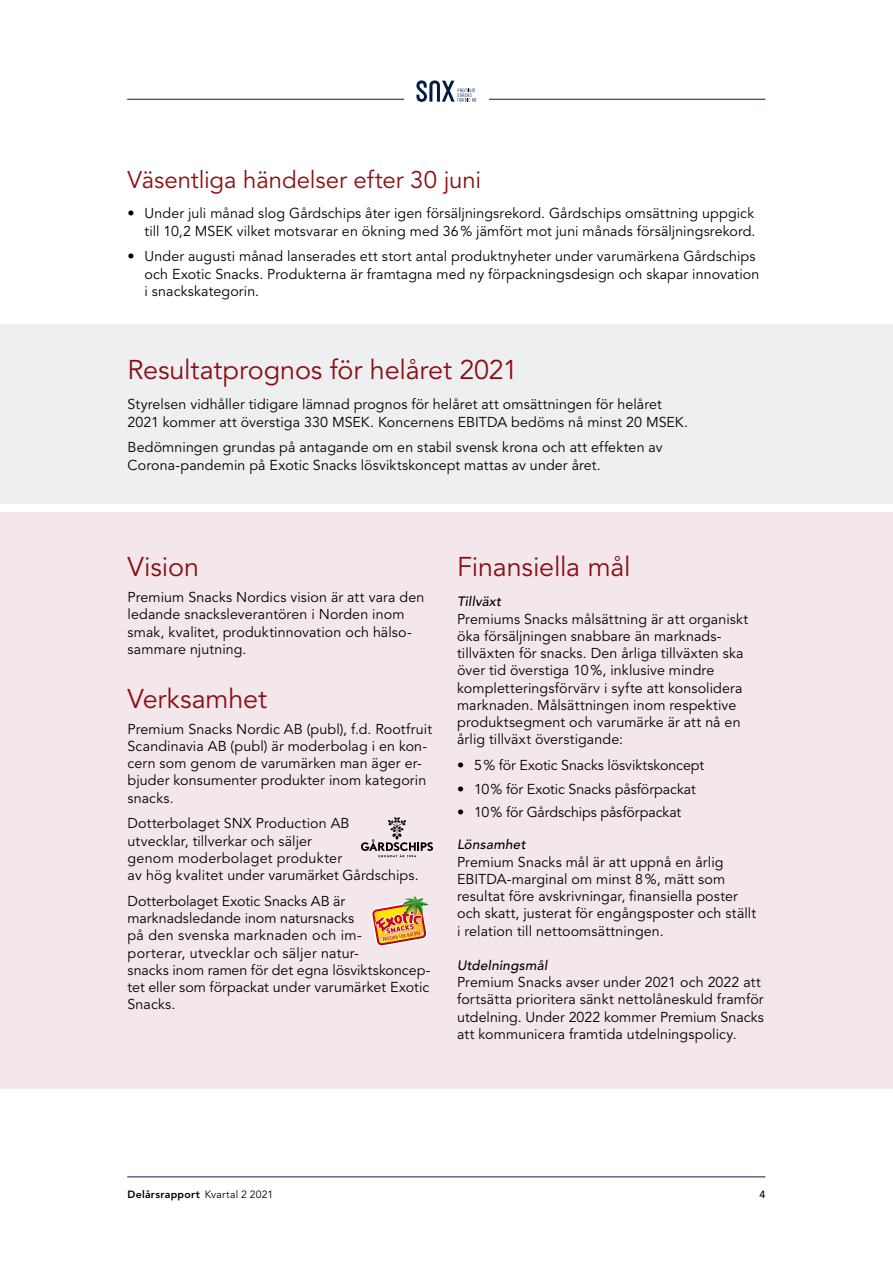
<style>
.page{position:relative;width:893px;height:1263px;background:#fff}
.page>*{position:absolute;margin:0;border:0;box-sizing:border-box;transform-origin:0 0}
.t1{font:27px "Avenir LT Std";letter-spacing:-.01em;color:#8b0e13}
.H2_spänn_över{font:24px "Avenir LT Std";letter-spacing:-.005em;color:#8b0e13}
.Bröd{font:14.25px/17.2px "Avenir LT Std";letter-spacing:.01em;color:#000}
.H4_kursiv{font:italic 500 13.5px "Avenir LT Std";letter-spacing:.015em;color:#000}
.t2{font:800 10.5px "Avenir LT Std";letter-spacing:.025em;color:#000}
.t3{font:500 10.5px "Avenir LT Std";color:#000}
.s1{font-weight:400}
</style>
<div class="page">
<div style="left:0;top:512px;width:893px;height:577px;background:#f3e7ec"></div>
<div style="left:0;top:324px;width:893px;height:180px;background:#eeeff1"></div>
<svg style="left:361px;top:817px;width:72px;height:40px"></svg>
<img style="left:371px;top:895px;width:58px;height:51px">
<hr style="left:128px;top:1176px;width:637px;height:1px;background:#001d43">
<hr style="left:128px;top:99px;width:637px;height:1px;background:#001d43">
<div style="left:404px;top:74px;width:84px;height:34px;background:#fff"></div>
<svg style="left:416px;top:80px;width:60px;height:22px"></svg>
<p class="H2_spänn_över" style="left:128px;top:166px;width:355px">Väsentliga händelser efter 30 juni</p>
<p class="Bröd" style="left:128px;top:205px;width:629px;text-align:right">• Under juli månad slog Gårdschips åter igen försäljningsrekord. Gårdschips omsättning uppgick till 10,2 MSEK vilket motsvarar en ökning med 36% jämfört mot juni månads försäljningsrekord.</p>
<p class="Bröd" style="left:145px;top:248px;width:616px;text-indent:-17px">• Under augusti månad lanserades ett stort antal produktnyheter under varumärkena Gårdschips och Exotic Snacks. Produkterna är framtagna med ny förpackningsdesign och skapar innovation i snackskategorin.</p>
<h2 class="t1" style="left:128px;top:354px;width:392px">Resultatprognos för helåret 2021</h2>
<p class="Bröd" style="left:128px;top:396px;width:562px">Styrelsen vidhåller tidigare lämnad prognos för helåret att omsättningen för helåret<br>2021 kommer att överstiga 330 MSEK. Koncernens EBITDA bedöms nå minst 20 MSEK.</p>
<p class="Bröd" style="left:128px;top:439px;width:537px">Bedömningen grundas på antagande om en stabil svensk krona och att effekten av<br>Corona-pandemin på Exotic Snacks lösviktskoncept mattas av under året.</p>
<h2 class="t1" style="left:128px;top:551px;width:73px">Vision</h2>
<p class="Bröd" style="left:128px;top:589px;width:298px">Premium Snacks Nordics vision är att vara den ledande snacksleverantören i Norden inom smak, kvalitet, produktinnovation och hälso&shy;sammare njutning.</p>
<h2 class="t1" style="left:128px;top:683px;width:141px">Verksamhet</h2>
<p class="Bröd" style="left:128px;top:720px;width:306px">Premium Snacks Nordic AB (publ), f.d. Rootfruit Scandinavia AB (publ) är moderbolag i en kon&shy;cern som genom de varumärken man äger er&shy;bjuder konsumenter produkter inom kategorin snacks.</p>
<p class="Bröd" style="left:128px;top:815px;width:293px">Dotterbolaget SNX Production AB<br>utvecklar, tillverkar och säljer<br>genom moderbolaget produkter<br>av hög kvalitet under varumärket Gårdschips.</p>
<p class="Bröd" style="left:128px;top:893px;width:304px">Dotterbolaget Exotic Snacks AB är marknadsledande inom natursnacks<br>på den svenska marknaden och im-<br>porterar, utvecklar och säljer natur-<br>snacks inom ramen för det egna lösviktskoncep&shy;tet eller som förpackat under varumärket Exotic Snacks.</p>
<h2 class="t1" style="left:457px;top:551px;width:175px">Finansiella mål</h2>
<h4 class="H4_kursiv" style="left:457px;top:594px;width:46px">Tillväxt</h4>
<p class="Bröd" style="left:457px;top:610px;width:293px">Premiums Snacks målsättning är att organiskt öka försäljningen snabbare än marknads&shy;tillväxten för snacks. Den årliga tillväxten ska över tid överstiga 10%, inklusive mindre kompletteringsförvärv i syfte att konsolidera marknaden. Målsättningen inom respektive produktsegment och varumärke är att nå en årlig tillväxt överstigande:</p>
<p class="Bröd" style="left:457px;top:757px;width:249px">• 5% för Exotic Snacks lösviktskoncept</p>
<p class="Bröd" style="left:457px;top:780px;width:240px">• 10% för Exotic Snacks påsförpackat</p>
<p class="Bröd" style="left:457px;top:804px;width:226px">• 10% för Gårdschips påsförpackat</p>
<h4 class="H4_kursiv" style="left:457px;top:837px;width:70px">Lönsamhet</h4>
<p class="Bröd" style="left:457px;top:853px;width:300px">Premium Snacks mål är att uppnå en årlig EBITDA-marginal om minst 8%, mätt som resultat före avskrivningar, finansiella poster och skatt, justerat för engångsposter och ställt i relation till nettoomsättningen.</p>
<h4 class="H4_kursiv" style="left:457px;top:957px;width:92px">Utdelningsmål</h4>
<p class="Bröd" style="left:457px;top:974px;width:308px">Premium Snacks avser under 2021 och 2022 att fortsätta prioritera sänkt nettolåneskuld framför utdelning. Under 2022 kommer Premium Snacks att kommunicera framtida utdelningspolicy.</p>
<p class="t2" style="left:128px;top:1188px;width:147px">Delårsrapport <span class="s1">Kvartal 2 2021</span></p>
<p class="t3" style="left:760px;top:1188px;width:7px">4</p>
</div>
